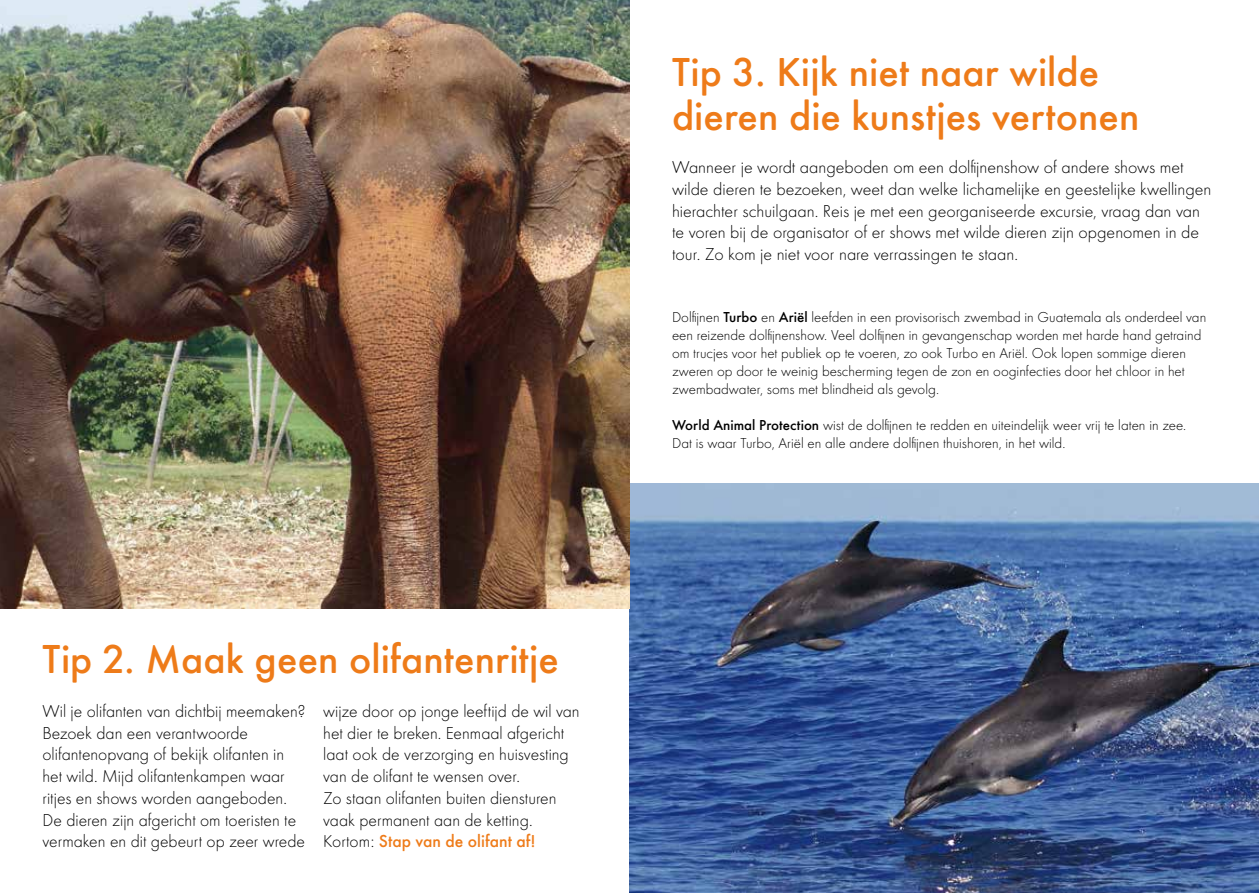
<style>
.page{position:relative;width:1259px;height:893px;background:#fff}
.page>*{position:absolute;margin:0;border:0;box-sizing:border-box;transform-origin:0 0}
.t1{font:500 42px/43.5px "Futura Round";color:#ee7b19}
.t2{font:300 18px/21.8px "Futura Round";color:#000}
.t3{font:300 15px/18px "Futura Round";color:#000}
.s1{font-weight:500;color:#ee7b19}
.s2{font-weight:500}
</style>
<div class="page">
<img style="left:629px;top:483px;width:630px;height:410px">
<img style="left:0;top:0;width:629px;height:608px">
<h1 class="t1" style="left:43px;top:634px;width:518px">Tip 2. Maak geen olifantenritje</h1>
<p class="t2" style="left:43px;top:699px;width:265px">Wil je olifanten van dichtbij meemaken?<br>Bezoek dan een verantwoorde olifantenopvang of bekijk olifanten in het wild. Mijd olifantenkampen waar ritjes en shows worden aangeboden.<br>De dieren zijn afgericht om toeristen te vermaken en dit gebeurt op zeer wrede</p>
<p class="t2" style="left:323px;top:699px;width:258px">wijze door op jonge leeftijd de wil van het dier te breken. Eenmaal afgericht laat ook de verzorging en huisvesting van de olifant te wensen over.<br>Zo staan olifanten buiten diensturen vaak permanent aan de ketting.<br>Kortom: <span class="s1">Stap van de olifant af!</span></p>
<h1 class="t1" style="left:672px;top:47px;width:469px">Tip 3. Kijk niet naar wilde dieren die kunstjes vertonen</h1>
<p class="t2" style="left:672px;top:156px;width:541px">Wanneer je wordt aangeboden om een dolfijnenshow of andere shows met wilde dieren te bezoeken, weet dan welke lichamelijke en geestelijke kwellingen hierachter schuilgaan. Reis je met een georganiseerde excursie, vraag dan van te voren bij de organisator of er shows met wilde dieren zijn opgenomen in de tour. Zo kom je niet voor nare verrassingen te staan.</p>
<p class="t3" style="left:672px;top:307px;width:536px">Dolfijnen <span class="s2">Turbo</span> en <span class="s2">Ariël</span> leefden in een provisorisch zwembad in Guatemala als onderdeel van een reizende dolfijnenshow. Veel dolfijnen in gevangenschap worden met harde hand getraind om trucjes voor het publiek op te voeren, zo ook Turbo en Ariël. Ook lopen sommige dieren zweren op door te weinig bescherming tegen de zon en ooginfecties door het chloor in het zwembadwater, soms met blindheid als gevolg.</p>
<p class="t3" style="left:672px;top:415px;width:516px"><span class="s2">World Animal Protection</span> wist de dolfijnen te redden en uiteindelijk weer vrij te laten in zee.<br>Dat is waar Turbo, Ariël en alle andere dolfijnen thuishoren, in het wild.</p>
</div>
